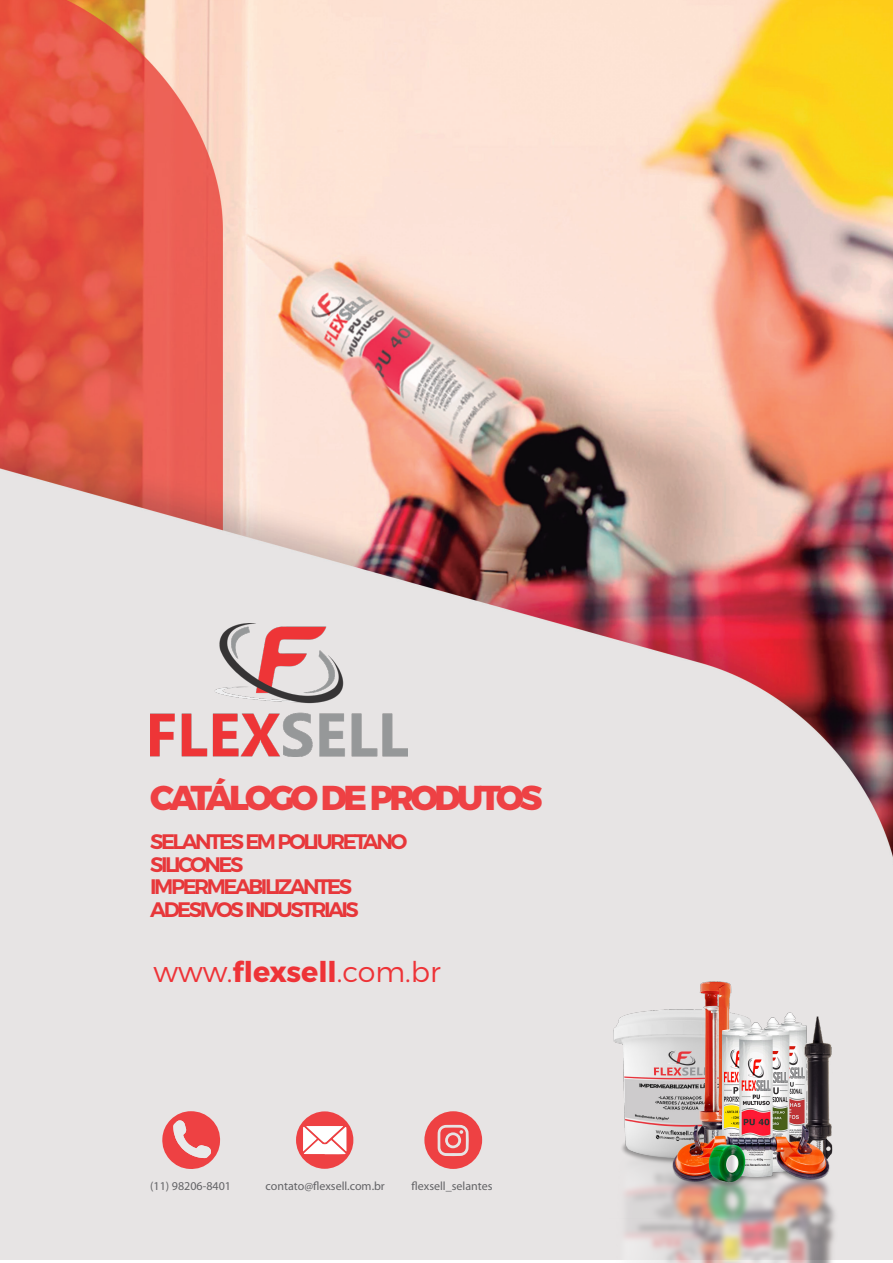
<style>
.page{position:relative;width:893px;height:1263px;background:#fff}
.page>*{position:absolute;margin:0;border:0;box-sizing:border-box;transform-origin:0 0}
.t1{font:800 34.5px "Montserrat";letter-spacing:-.11em;color:#ee4144}
.t2{font:300 28.5px "Montserrat";color:#ee3337}
.t3{font:600 21px "Montserrat";letter-spacing:-.12em;color:#e7373a}
.t4{font:12px "Myriad Pro";color:#636366}
.s1{font-weight:700}
</style>
<div class="page">
<img style="left:0;top:0;width:893px;height:1259px">
<img style="left:151px;top:624px;width:256px;height:133px">
<svg style="left:162px;top:1111px;width:58px;height:58px;background:#eb7f80"></svg>
<svg style="left:296px;top:1111px;width:58px;height:58px"></svg>
<svg style="left:424px;top:1111px;width:58px;height:58px;background:#eb7a7b"></svg>
<div style="left:448px;top:1135px;width:10px;height:10px;background:#ee4143;border-radius:50%"></div>
<img style="left:587px;top:874px;width:273px;height:389px">
<p class="t1" style="left:150px;top:769px;width:394px">CATÁLOGO DE PRODUTOS</p>
<p class="t3" style="left:150px;top:825px;width:259px">SELANTES EM POLIURETANO</p>
<p class="t3" style="left:150px;top:847px;width:95px">SILICONES</p>
<p class="t3" style="left:150px;top:870px;width:203px">IMPERMEABILIZANTES</p>
<p class="t3" style="left:150px;top:892px;width:210px">ADESIVOS INDUSTRIAIS</p>
<p class="t2" style="left:153px;top:950px;width:289px">www.<span class="s1">flexsell</span>.com.br</p>
<p class="t4" style="left:150px;top:1179px;width:82px">(11) 98206-8401</p>
<p class="t4" style="left:266px;top:1179px;width:121px">contato@flexsell.com.br</p>
<p class="t4" style="left:412px;top:1179px;width:82px">flexsell_selantes</p>
</div>
